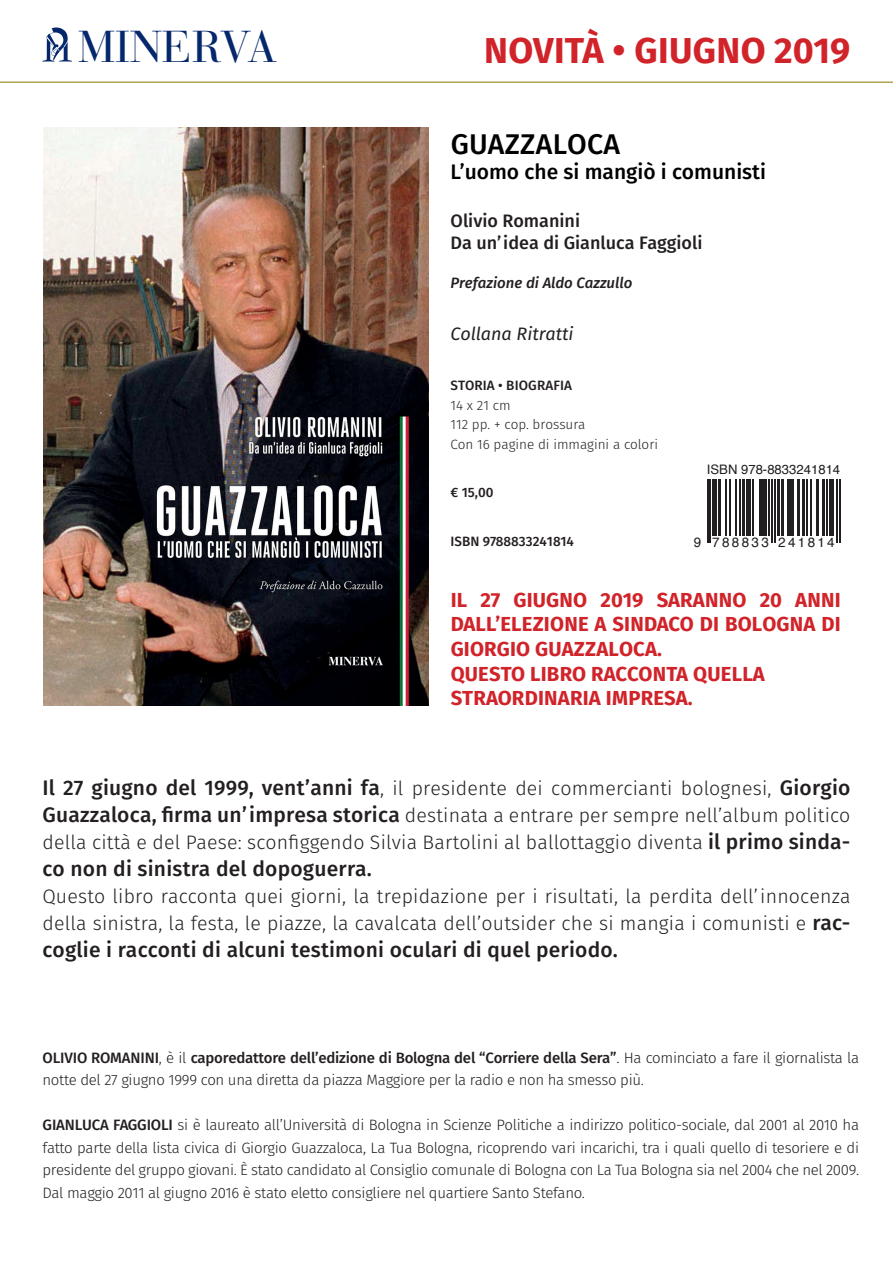
<style>
.page{position:relative;width:893px;height:1263px;background:#fff}
.page>*{position:absolute;margin:0;border:0;box-sizing:border-box;transform-origin:0 0}
.t1{font:44.4px "Bauer Bodoni";color:#05286c}
.t2{font:700 36px "Fira Sans";letter-spacing:.01em;color:#d1232a}
.t3{font:500 28.5px "Fira Sans";letter-spacing:.01em;color:#000}
.t4{font:500 21px "Fira Sans";letter-spacing:.01em;color:#231f20}
.t5{font:500 21px "Fira Sans";color:#000}
.t6{font:700 20.25px/24.6px "Fira Sans";letter-spacing:.01em;color:#d1232a}
.t7{font:300 19.5px/27px "Fira Sans";letter-spacing:.01em;color:#231f20;text-align:justify}
.t8{font:500 18px/21.6px "Fira Sans";color:#231f20}
.t9{font:italic 18px "Fira Sans";color:#231f20}
.t10{font:300 15px/22.5px "Fira Sans";letter-spacing:-.02em;color:#231f20}
.t11{font:italic 500 15px "Fira Sans";color:#231f20}
.t12{font:300 13.5px/19.5px "Fira Sans";color:#231f20}
.t13{font:500 13.5px "Fira Sans";color:#231f20}
.t14{font:13.5px "Helvetica";letter-spacing:.17em;color:#231f20}
.t15{font:13.05px "Helvetica";color:#231f20}
.s1{font-size:37.5px}
.s2{font-weight:500;font-size:21px}
.s3{font-weight:500}
</style>
<div class="page">
<img style="left:43px;top:128px;width:385px;height:577px">
<svg style="left:43px;top:27px;width:29px;height:35px"></svg>
<hr style="left:0;top:81px;width:893px;height:2px;background:#b2a44f">
<hr style="left:707px;top:479px;width:1px;height:64px;background:#231f20">
<hr style="left:710px;top:479px;width:1px;height:64px;background:#231f20">
<div style="left:712px;top:479px;width:5px;height:57px;background:#231f20"></div>
<hr style="left:718px;top:479px;width:3px;height:57px;background:#231f20">
<hr style="left:725px;top:479px;width:1px;height:57px;background:#231f20">
<hr style="left:729px;top:479px;width:2px;height:57px;background:#231f20">
<hr style="left:735px;top:479px;width:1px;height:57px;background:#231f20">
<hr style="left:739px;top:479px;width:2px;height:57px;background:#231f20">
<hr style="left:742px;top:479px;width:3px;height:57px;background:#231f20">
<hr style="left:746px;top:479px;width:4px;height:57px;background:#231f20">
<hr style="left:752px;top:479px;width:1px;height:57px;background:#231f20">
<hr style="left:759px;top:479px;width:1px;height:57px;background:#231f20">
<div style="left:762px;top:479px;width:5px;height:57px;background:#231f20"></div>
<hr style="left:769px;top:479px;width:1px;height:57px;background:#231f20">
<hr style="left:771px;top:479px;width:2px;height:64px;background:#231f20">
<hr style="left:774px;top:479px;width:2px;height:64px;background:#231f20">
<hr style="left:777px;top:479px;width:3px;height:57px;background:#231f20">
<hr style="left:781px;top:479px;width:3px;height:57px;background:#231f20">
<hr style="left:787px;top:479px;width:1px;height:57px;background:#231f20">
<hr style="left:790px;top:479px;width:4px;height:57px;background:#231f20">
<hr style="left:797px;top:479px;width:3px;height:57px;background:#231f20">
<hr style="left:802px;top:479px;width:3px;height:57px;background:#231f20">
<hr style="left:806px;top:479px;width:2px;height:57px;background:#231f20">
<hr style="left:811px;top:479px;width:1px;height:57px;background:#231f20">
<hr style="left:816px;top:479px;width:3px;height:57px;background:#231f20">
<hr style="left:822px;top:479px;width:3px;height:57px;background:#231f20">
<hr style="left:826px;top:479px;width:1px;height:57px;background:#231f20">
<hr style="left:829px;top:479px;width:4px;height:57px;background:#231f20">
<hr style="left:836px;top:479px;width:1px;height:64px;background:#231f20">
<hr style="left:839px;top:479px;width:1px;height:64px;background:#231f20">
<h1 class="t1" style="left:78px;top:20px;width:200px">MINERVA</h1>
<h2 class="t2" style="left:484px;top:20px;width:368px">NOVITÀ <span class="s1">•</span> GIUGNO 2019</h2>
<h3 class="t3" style="left:451px;top:121px;width:171px">GUAZZALOCA</h3>
<h3 class="t5" style="left:451px;top:155px;width:317px">L’uomo che si mangiò i comunisti</h3>
<p class="t8" style="left:451px;top:209px;width:253px">Olivio Romanini<br>Da un’idea di Gianluca Faggioli</p>
<p class="t11" style="left:451px;top:271px;width:183px">Prefazione di Aldo Cazzullo</p>
<p class="t9" style="left:451px;top:320px;width:124px">Collana Ritratti</p>
<p class="t13" style="left:451px;top:375px;width:123px">STORIA • BIOGRAFIA</p>
<p class="t12" style="left:451px;top:395px;width:209px">14 x 21 cm<br>112 pp. + cop. brossura<br>Con 16 pagine di immagini a colori</p>
<p class="t13" style="left:451px;top:482px;width:45px">€ 15,00</p>
<p class="t13" style="left:451px;top:530px;width:125px">ISBN 9788833241814</p>
<p class="t15" style="left:707px;top:460px;width:135px">ISBN 978-8833241814</p>
<p class="t14" style="left:694px;top:532px;width:142px">9 788833 241814</p>
<h3 class="t6" style="left:451px;top:586px;width:392px">IL 27 GIUGNO 2019 SARANNO 20 ANNI<br>DALL’ELEZIONE A SINDACO DI BOLOGNA DI<br>GIORGIO GUAZZALOCA.<br>QUESTO LIBRO RACCONTA QUELLA<br>STRAORDINARIA IMPRESA.</h3>
<p class="t7" style="left:43px;top:775px;width:809px"><span class="s2">Il 27 giugno del 1999, vent’anni fa</span>, il presidente dei commercianti bolognesi, <span class="s2">Giorgio Guazzaloca, firma un’impresa storica</span> destinata a entrare per sempre nell’album politico della città e del Paese: sconfiggendo Silvia Bartolini al ballottaggio diventa <span class="s2">il primo sinda-</span></p>
<h3 class="t4" style="left:43px;top:852px;width:331px">co non di sinistra del dopoguerra.</h3>
<h3 class="t7" style="left:43px;top:883px;width:809px">Questo libro racconta quei giorni, la trepidazione per i risultati, la perdita dell’innocenza della sinistra, la festa, le piazze, la cavalcata dell’outsider che si mangia i comunisti e <span class="s2">rac-</span></h3>
<h3 class="t4" style="left:43px;top:933px;width:577px">coglie i racconti di alcuni testimoni oculari di quel periodo.</h3>
<p class="t10" style="left:43px;top:1046px;width:818px"><span class="s3">OLIVIO ROMANINI</span>, è il <span class="s3">caporedattore dell’edizione di Bologna del “Corriere della Sera”</span>. Ha cominciato a fare il giornalista la notte del 27 giugno 1999 con una diretta da piazza Maggiore per la radio e non ha smesso più.</p>
<p class="t10" style="left:43px;top:1114px;width:818px;text-align:justify"><span class="s3">GIANLUCA FAGGIOLI</span> si è laureato all’Università di Bologna in Scienze Politiche a indirizzo politico-sociale, dal 2001 al 2010 ha fatto parte della lista civica di Giorgio Guazzaloca, La Tua Bologna, ricoprendo vari incarichi, tra i quali quello di tesoriere e di presidente del gruppo giovani. È stato candidato al Consiglio comunale di Bologna con La Tua Bologna sia nel 2004 che nel 2009.<br>Dal maggio 2011 al giugno 2016 è stato eletto consigliere nel quartiere Santo Stefano.</p>
</div>
